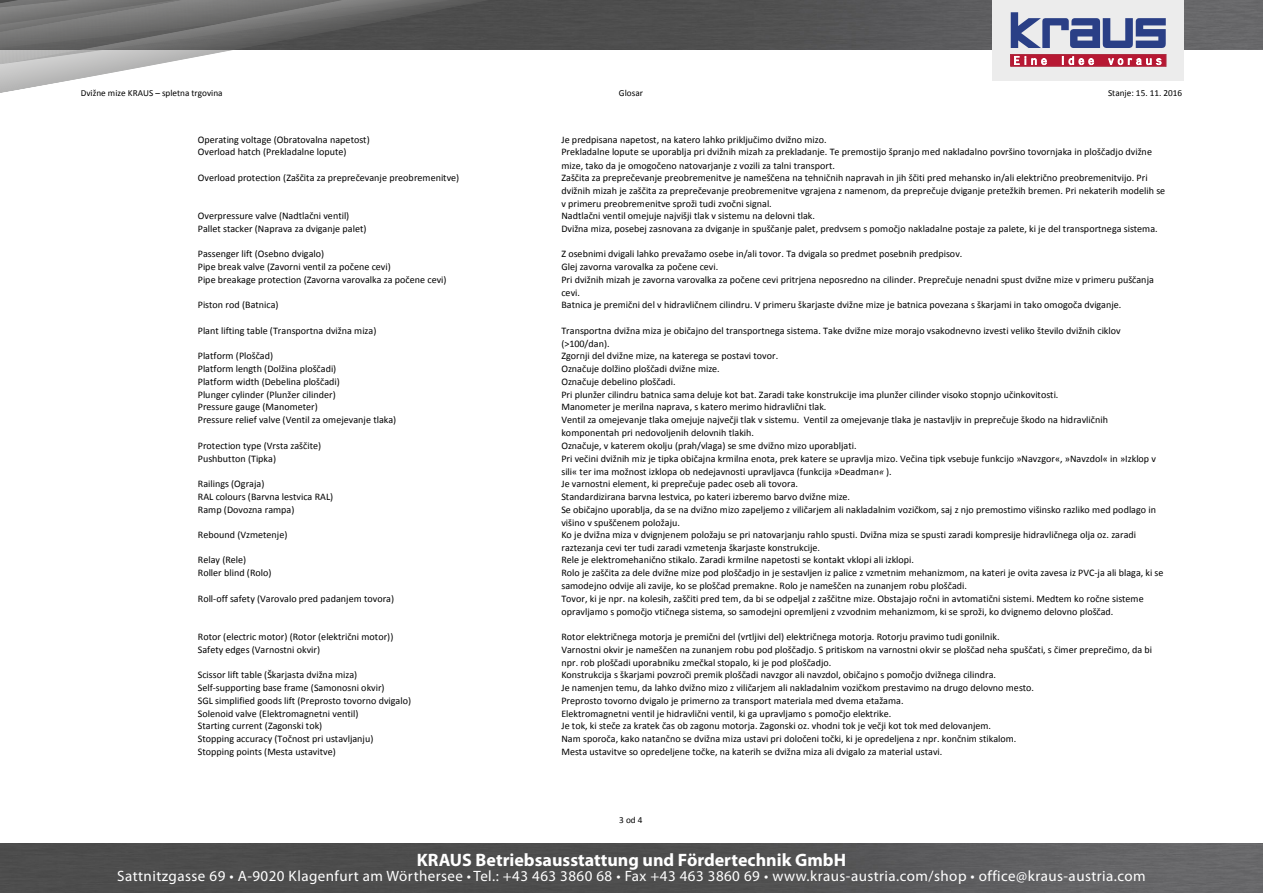
<style>
.page{position:relative;width:1263px;height:893px;background:#fff}
.page>*{position:absolute;margin:0;border:0;box-sizing:border-box;transform-origin:0 0}
.t1{font:700 18px "Myriad Pro";color:#fff}
.t2{font:15px "Myriad Pro";letter-spacing:.03em;color:#fff}
.t3{font:10.05px/13px "Calibri";letter-spacing:.005em;color:#000}
.t4{font:9.3px "Calibri";color:#000}
.s1{font-style:italic}
</style>
<div class="page">
<img style="left:0;top:844px;width:1263px;height:49px">
<img style="left:792px;top:0;width:471px;height:49px">
<svg style="left:0;top:0;width:792px;height:93px"></svg>
<div style="left:993px;top:0;width:191px;height:81px;background:#ececec"></div>
<svg style="left:1013px;top:56px;width:151px;height:8px"></svg>
<div style="left:1011px;top:54px;width:155px;height:12px;border:1px solid #ad2f42"></div>
<svg style="left:1011px;top:12px;width:155px;height:36px"></svg>
<svg style="left:1014px;top:56px;width:5px;height:9px"></svg>
<svg style="left:1032px;top:59px;width:14px;height:6px"></svg>
<svg style="left:1069px;top:57px;width:24px;height:8px"></svg>
<svg style="left:1109px;top:59px;width:52px;height:6px"></svg>
<p class="t4" style="left:81px;top:87px;width:143px">Dvižne mize KRAUS – spletna trgovina</p>
<p class="t4" style="left:619px;top:87px;width:25px">Glosar</p>
<p class="t4" style="left:1108px;top:87px;width:76px">Stanje: 15. 11. 2016</p>
<p class="t3" style="left:198px;top:133px;width:173px">Operating voltage (Obratovalna napetost)</p>
<p class="t3" style="left:561px;top:133px;width:267px">Je predpisana napetost, na katero lahko priključimo dvižno mizo.</p>
<p class="t3" style="left:198px;top:146px;width:150px">Overload hatch (Prekladalne lopute)</p>
<p class="t3" style="left:561px;top:146px;width:592px">Prekladalne lopute se uporablja pri dvižnih mizah za prekladanje. Te premostijo špranjo med nakladalno površino tovornjaka in ploščadjo dvižne mize, tako da je omogočeno natovarjanje z vozili za talni transport.</p>
<p class="t3" style="left:198px;top:171px;width:263px">Overload protection (Zaščita za preprečevanje preobremenitve)</p>
<p class="t3" style="left:561px;top:171px;width:605px">Zaščita za preprečevanje preobremenitve je nameščena na tehničnih napravah in jih ščiti pred mehansko in/ali električno preobremenitvijo. Pri dvižnih mizah je zaščita za preprečevanje preobremenitve vgrajena z namenom, da preprečuje dviganje pretežkih bremen. Pri nekaterih modelih se v primeru preobremenitve sproži tudi zvočni signal.</p>
<p class="t3" style="left:198px;top:209px;width:153px">Overpressure valve (Nadtlačni ventil)</p>
<p class="t3" style="left:561px;top:209px;width:255px">Nadtlačni ventil omejuje najvišji tlak v sistemu na delovni tlak.</p>
<p class="t3" style="left:198px;top:222px;width:170px">Pallet stacker (Naprava za dviganje palet)</p>
<p class="t3" style="left:561px;top:222px;width:598px">Dvižna miza, posebej zasnovana za dviganje in spuščanje palet, predvsem s pomočjo nakladalne postaje za palete, ki je del transportnega sistema.</p>
<p class="t3" style="left:198px;top:248px;width:128px">Passenger lift (Osebno dvigalo)</p>
<p class="t3" style="left:561px;top:248px;width:402px">Z osebnimi dvigali lahko prevažamo osebe in/ali tovor. Ta dvigala so predmet posebnih predpisov.</p>
<p class="t3" style="left:198px;top:260px;width:194px">Pipe break valve (Zavorni ventil za počene cevi)</p>
<p class="t3" style="left:561px;top:260px;width:158px">Glej zavorna varovalka za počene cevi.</p>
<p class="t3" style="left:198px;top:273px;width:250px">Pipe breakage protection (Zavorna varovalka za počene cevi)</p>
<p class="t3" style="left:561px;top:273px;width:594px">Pri dvižnih mizah je zavorna varovalka za počene cevi pritrjena neposredno na cilinder. Preprečuje nenadni spust dvižne mize v primeru puščanja cevi.</p>
<p class="t3" style="left:198px;top:299px;width:82px">Piston rod (Batnica)</p>
<p class="t3" style="left:561px;top:299px;width:561px">Batnica je premični del v hidravličnem cilindru. V primeru škarjaste dvižne mize je batnica povezana s škarjami in tako omogoča dviganje.</p>
<p class="t3" style="left:198px;top:324px;width:180px">Plant lifting table (Transportna dvižna miza)</p>
<p class="t3" style="left:561px;top:324px;width:561px">Transportna dvižna miza je običajno del transportnega sistema. Take dvižne mize morajo vsakodnevno izvesti veliko število dvižnih ciklov (&gt;100/dan).</p>
<p class="t3" style="left:198px;top:349px;width:77px">Platform (Ploščad)</p>
<p class="t3" style="left:561px;top:349px;width:218px">Zgornji del dvižne mize, na katerega se postavi tovor.</p>
<p class="t3" style="left:198px;top:362px;width:140px">Platform length (Dolžina ploščadi)</p>
<p class="t3" style="left:561px;top:362px;width:160px">Označuje dolžino ploščadi dvižne mize.</p>
<p class="t3" style="left:198px;top:375px;width:144px">Platform width (Debelina ploščadi)</p>
<p class="t3" style="left:561px;top:375px;width:116px">Označuje debelino ploščadi.</p>
<p class="t3" style="left:198px;top:388px;width:139px">Plunger cylinder (Plunžer cilinder)</p>
<p class="t3" style="left:561px;top:388px;width:498px">Pri plunžer cilindru batnica sama deluje kot bat. Zaradi take konstrukcije ima plunžer cilinder visoko stopnjo učinkovitosti.</p>
<p class="t3" style="left:198px;top:401px;width:122px">Pressure gauge (Manometer)</p>
<p class="t3" style="left:561px;top:401px;width:267px">Manometer je merilna naprava, s katero merimo hidravlični tlak.</p>
<p class="t3" style="left:198px;top:413px;width:200px">Pressure relief valve (Ventil za omejevanje tlaka)</p>
<p class="t3" style="left:561px;top:413px;width:548px">Ventil za omejevanje tlaka omejuje največji tlak v sistemu. Ventil za omejevanje tlaka je nastavljiv in preprečuje škodo na hidravličnih komponentah pri nedovoljenih delovnih tlakih.</p>
<p class="t3" style="left:198px;top:439px;width:125px">Protection type (Vrsta zaščite)</p>
<p class="t3" style="left:561px;top:439px;width:297px">Označuje, v katerem okolju (prah/vlaga) se sme dvižno mizo uporabljati.</p>
<p class="t3" style="left:198px;top:452px;width:80px">Pushbutton (Tipka)</p>
<p class="t3" style="left:561px;top:452px;width:596px">Pri večini dvižnih miz je tipka običajna krmilna enota, prek katere se upravlja mizo. Večina tipk vsebuje funkcijo »Navzgor«, »Navzdol« in »Izklop v sili« ter ima možnost izklopa ob nedejavnosti upravljavca (funkcija »Deadman<span class="s1">«</span> ).</p>
<p class="t3" style="left:198px;top:477px;width:68px">Railings (Ograja)</p>
<p class="t3" style="left:561px;top:477px;width:238px">Je varnostni element, ki preprečuje padec oseb ali tovora.</p>
<p class="t3" style="left:198px;top:490px;width:137px">RAL colours (Barvna lestvica RAL)</p>
<p class="t3" style="left:561px;top:490px;width:290px">Standardizirana barvna lestvica, po kateri izberemo barvo dvižne mize.</p>
<p class="t3" style="left:198px;top:503px;width:98px">Ramp (Dovozna rampa)</p>
<p class="t3" style="left:561px;top:503px;width:596px">Se običajno uporablja, da se na dvižno mizo zapeljemo z viličarjem ali nakladalnim vozičkom, saj z njo premostimo višinsko razliko med podlago in višino v spuščenem položaju.</p>
<p class="t3" style="left:198px;top:528px;width:91px">Rebound (Vzmetenje)</p>
<p class="t3" style="left:561px;top:528px;width:576px">Ko je dvižna miza v dvignjenem položaju se pri natovarjanju rahlo spusti. Dvižna miza se spusti zaradi kompresije hidravličnega olja oz. zaradi raztezanja cevi ter tudi zaradi vzmetenja škarjaste konstrukcije.</p>
<p class="t3" style="left:198px;top:554px;width:50px">Relay (Rele)</p>
<p class="t3" style="left:561px;top:554px;width:354px">Rele je elektromehanično stikalo. Zaradi krmilne napetosti se kontakt vklopi ali izklopi.</p>
<p class="t3" style="left:198px;top:566px;width:75px">Roller blind (Rolo)</p>
<p class="t3" style="left:561px;top:566px;width:604px">Rolo je zaščita za dele dvižne mize pod ploščadjo in je sestavljen iz palice z vzmetnim mehanizmom, na kateri je ovita zavesa iz PVC-ja ali blaga, ki se samodejno odvije ali zavije, ko se ploščad premakne. Rolo je nameščen na zunanjem robu ploščadi.</p>
<p class="t3" style="left:198px;top:592px;width:198px">Roll-off safety (Varovalo pred padanjem tovora)</p>
<p class="t3" style="left:561px;top:592px;width:584px">Tovor, ki je npr. na kolesih, zaščiti pred tem, da bi se odpeljal z zaščitne mize. Obstajajo ročni in avtomatični sistemi. Medtem ko ročne sisteme opravljamo s pomočjo vtičnega sistema, so samodejni opremljeni z vzvodnim mehanizmom, ki se sproži, ko dvignemo delovno ploščad.</p>
<p class="t3" style="left:198px;top:630px;width:197px">Rotor (electric motor) (Rotor (električni motor))</p>
<p class="t3" style="left:561px;top:630px;width:440px">Rotor električnega motorja je premični del (vrtljivi del) električnega motorja. Rotorju pravimo tudi gonilnik.</p>
<p class="t3" style="left:198px;top:643px;width:124px">Safety edges (Varnostni okvir)</p>
<p class="t3" style="left:561px;top:643px;width:592px">Varnostni okvir je nameščen na zunanjem robu pod ploščadjo. S pritiskom na varnostni okvir se ploščad neha spuščati, s čimer preprečimo, da bi npr. rob ploščadi uporabniku zmečkal stopalo, ki je pod ploščadjo.</p>
<p class="t3" style="left:198px;top:668px;width:161px">Scissor lift table (Škarjasta dvižna miza)</p>
<p class="t3" style="left:561px;top:668px;width:436px">Konstrukcija s škarjami povzroči premik ploščadi navzgor ali navzdol, običajno s pomočjo dvižnega cilindra.</p>
<p class="t3" style="left:198px;top:681px;width:188px">Self-supporting base frame (Samonosni okvir)</p>
<p class="t3" style="left:561px;top:681px;width:474px">Je namenjen temu, da lahko dvižno mizo z viličarjem ali nakladalnim vozičkom prestavimo na drugo delovno mesto.</p>
<p class="t3" style="left:198px;top:694px;width:215px">SGL simplified goods lift (Preprosto tovorno dvigalo)</p>
<p class="t3" style="left:561px;top:694px;width:344px">Preprosto tovorno dvigalo je primerno za transport materiala med dvema etažama.</p>
<p class="t3" style="left:198px;top:707px;width:162px">Solenoid valve (Elektromagnetni ventil)</p>
<p class="t3" style="left:561px;top:707px;width:331px">Elektromagnetni ventil je hidravlični ventil, ki ga upravljamo s pomočjo elektrike.</p>
<p class="t3" style="left:198px;top:719px;width:126px">Starting current (Zagonski tok)</p>
<p class="t3" style="left:561px;top:719px;width:431px">Je tok, ki steče za kratek čas ob zagonu motorja. Zagonski oz. vhodni tok je večji kot tok med delovanjem.</p>
<p class="t3" style="left:198px;top:732px;width:177px">Stopping accuracy (Točnost pri ustavljanju)</p>
<p class="t3" style="left:561px;top:732px;width:457px">Nam sporoča, kako natančno se dvižna miza ustavi pri določeni točki, ki je opredeljena z npr. končnim stikalom.</p>
<p class="t3" style="left:198px;top:745px;width:139px">Stopping points (Mesta ustavitve)</p>
<p class="t3" style="left:561px;top:745px;width:382px">Mesta ustavitve so opredeljene točke, na katerih se dvižna miza ali dvigalo za material ustavi.</p>
<p class="t4" style="left:619px;top:814px;width:25px">3 od 4</p>
<h1 class="t1" style="left:417px;top:848px;width:431px">KRAUS Betriebsausstattung und Fördertechnik GmbH</h1>
<h2 class="t2" style="left:117px;top:867px;width:1030px">Sattnitzgasse 69 • A-9020 Klagenfurt am Wörthersee • Tel.: +43 463 3860 68 • Fax +43 463 3860 69 • www.kraus-austria.com/shop • office@kraus-austria.com</h2>
</div>
